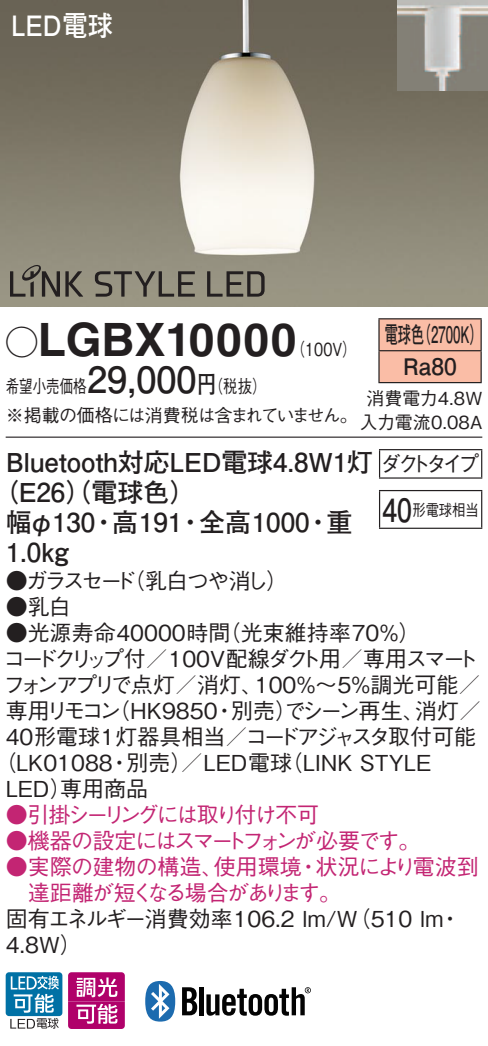
<style>
.page{position:relative;width:488px;height:1046px;background:#fff}
.page>*{position:absolute;margin:0;border:0;box-sizing:border-box;transform-origin:0 0}
.t1{font:700 46px "Helvetica LT Std";color:#231f20}
.t2{font:700 36px "Futo Go B101 Pro";color:#231f20}
.t3{font:700 32px "Futo Go B101 Pro";color:#231f20;scale:.83 1}
.t4{font:700 28px "Futo Go B101 Pro";color:#fff;scale:.9 1}
.t5{font:700 26px/30px "Futo Go B101 Pro";letter-spacing:-.005em;color:#231f20}
.t6{font:700 22.8px/32px "Futo Go B101 Pro";color:#231f20;scale:.58 1}
.t7{font:500 22px/26px "Gothic BBB Pro";color:#231f20}
.t8{font:500 22px/26px "Gothic BBB Pro";letter-spacing:-.115em;color:#c32573}
.t9{font:500 22px "Gothic BBB Pro";letter-spacing:-.135em;color:#231f20}
.t10{font:500 22px/26px "Gothic BBB Pro";letter-spacing:-.03em;color:#c32573}
.t11{font:500 22px "Gothic BBB Pro";letter-spacing:-.125em;color:#c32573}
.t12{font:500 22px "Gothic BBB Pro";letter-spacing:-.125em;color:#231f20}
.t13{font:500 22px "Gothic BBB Pro";letter-spacing:-.06em;color:#231f20}
.t14{font:500 22px "Gothic BBB Pro";color:#231f20;scale:.94 1}
.t15{font:500 22px "Gothic BBB Pro";letter-spacing:-.075em;color:#c32573}
.t16{font:500 18px/28px "Gothic BBB Pro";letter-spacing:-.04em;color:#231f20;scale:.75 1}
.t17{font:500 18px/24px "Gothic BBB Pro";color:#231f20;text-align:center}
.t18{font:500 18px "Gothic BBB Pro";color:#231f20;scale:.8 1}
.t19{font:500 16px "Gothic BBB Pro";color:#231f20;scale:.83 1}
.s1{font-family:"Ford Classification 1";font-weight:400;font-size:32px}
.s2{font-family:"Futo Go B101 Pro";font-weight:700;font-size:24px}
</style>
<div class="page">
<img style="left:0;top:0;width:488px;height:306px">
<img style="left:397px;top:0;width:91px;height:91px">
<svg style="left:95px;top:271px;width:100px;height:25px;background:#767266"></svg>
<svg style="left:207px;top:271px;width:57px;height:25px"></svg>
<svg style="left:10px;top:265px;width:73px;height:31px;background:#747064"></svg>
<div style="left:6px;top:972px;width:56px;height:43px;background:#0071a5;border-radius:3px"></div>
<svg style="left:10px;top:975px;width:49px;height:53px"></svg>
<svg style="left:68px;top:972px;width:57px;height:56px;background:#c33e8e"></svg>
<svg style="left:182px;top:987px;width:15px;height:28px"></svg>
<hr style="left:199px;top:987px;width:4px;height:28px;background:#030303">
<svg style="left:206px;top:987px;width:105px;height:28px"></svg>
<svg style="left:145px;top:981px;width:30px;height:40px"></svg>
<hr style="left:6px;top:436px;width:476px;height:2px;background:#231f20">
<div style="left:379px;top:319px;width:101px;height:63px;background:#fabda6"></div>
<hr style="left:378px;top:318px;width:103px;height:1px;background:#231f20">
<hr style="left:378px;top:319px;width:1px;height:31px;background:#231f20">
<hr style="left:480px;top:319px;width:1px;height:31px;background:#231f20">
<hr style="left:378px;top:350px;width:103px;height:1px;background:#231f20">
<hr style="left:378px;top:351px;width:1px;height:31px;background:#231f20">
<hr style="left:480px;top:351px;width:1px;height:31px;background:#231f20">
<hr style="left:378px;top:382px;width:103px;height:1px;background:#231f20">
<svg style="left:379px;top:450px;width:1px;height:27px"></svg>
<hr style="left:379px;top:449px;width:103px;height:1px;background:#231f20">
<svg style="left:481px;top:450px;width:1px;height:27px"></svg>
<hr style="left:379px;top:477px;width:103px;height:1px;background:#231f20">
<hr style="left:379px;top:491px;width:1px;height:36px;background:#231f20">
<hr style="left:379px;top:490px;width:103px;height:1px;background:#231f20">
<hr style="left:481px;top:491px;width:1px;height:36px;background:#231f20">
<hr style="left:379px;top:527px;width:103px;height:2px;background:#231f20">
<p class="t4" style="left:11px;top:3px;width:114px">LED電球</p>
<h1 class="t1" style="left:6px;top:311px;width:292px"><span class="s1">A</span>LGBX10000</h1>
<p class="t18" style="left:197px;top:372px;width:88px">（<span class="s2">円</span>税抜(</p>
<p class="t6" style="left:417px;top:316px;width:115px">（2700 (K</p>
<p class="t6" style="left:403px;top:316px;width:94px;text-indent:-19px">電球色<br>Ra80</p>
<p class="t18" style="left:291px;top:334px;width:84px">（100 (V</p>
<h2 class="t2" style="left:87px;top:351px;width:111px">29,000</h2>
<p class="t16" style="left:6px;top:370px;width:471px">希望小売価格<br>※掲載の価格には消費税は含まれていません。</p>
<p class="t5" style="left:6px;top:444px;width:369px">Bluetooth対応LED電球4.8W 灯1</p>
<p class="t5" style="left:-8px;top:474px;width:206px">（E26（）電球色(</p>
<p class="t5" style="left:326px;top:503px;width:27px">重</p>
<p class="t17" style="left:359px;top:384px;width:124px">消費電力4.8W入力電流0.08A</p>
<p class="t14" style="left:380px;top:446px;width:106px">ダクトタイプ</p>
<p class="t19" style="left:412px;top:496px;width:81px">形電球相当</p>
<h3 class="t3" style="left:382px;top:484px;width:37px">40</h3>
<p class="t5" style="left:199px;top:503px;width:112px">全高1000</p>
<p class="t5" style="left:6px;top:503px;width:91px">幅φ130<br>1.0kg</p>
<p class="t5" style="left:112px;top:503px;width:72px">高191</p>
<p class="t5" style="left:91px;top:503px;width:27px">・</p>
<p class="t5" style="left:178px;top:503px;width:27px">・</p>
<p class="t5" style="left:305px;top:503px;width:27px">・</p>
<p class="t7" style="left:123px;top:564px;width:166px">（乳白つや消し(</p>
<p class="t7" style="left:6px;top:564px;width:132px">●ガラスセード</p>
<p class="t7" style="left:6px;top:590px;width:67px">●乳白</p>
<p class="t7" style="left:219px;top:616px;width:203px">（光束維持率70％(</p>
<p class="t7" style="left:6px;top:616px;width:226px">●光源寿命40000時間</p>
<p class="t9" style="left:3px;top:640px;width:476px">コードクリップ付／100V配線ダクト用／専用スマート</p>
<p class="t7" style="left:255px;top:668px;width:227px">100％～5％調光可能／</p>
<p class="t12" style="left:3px;top:666px;width:261px">フォンアプリで点灯／消灯、</p>
<p class="t7" style="left:108px;top:694px;width:111px">（HK9850</p>
<p class="t7" style="left:275px;top:694px;width:23px">）</p>
<p class="t7" style="left:6px;top:694px;width:117px">専用リモコン</p>
<p class="t7" style="left:6px;top:720px;width:472px">40形電球1灯器具相当／コードアジャスタ取付可能</p>
<p class="t7" style="left:280px;top:746px;width:152px">（LINK STYLE</p>
<p class="t13" style="left:231px;top:692px;width:195px">別売でシーン再生、</p>
<p class="t7" style="left:415px;top:694px;width:67px">消灯／</p>
<p class="t7" style="left:213px;top:694px;width:23px">・</p>
<p class="t7" style="left:60px;top:746px;width:90px;text-indent:-66px">（LK01088<br>専用商品</p>
<p class="t7" style="left:126px;top:746px;width:167px">別売／） LED電球</p>
<p class="t7" style="left:108px;top:746px;width:24px">・</p>
<p class="t7" style="left:6px;top:772px;width:67px">LED）</p>
<p class="t11" style="left:6px;top:796px;width:315px">●引掛シーリングには取り付け不可</p>
<p class="t8" style="left:315px;top:824px;width:165px;text-indent:-310px">●機器の設定にはスマートフォンが必要です。<br>状況により電波到</p>
<p class="t15" style="left:214px;top:848px;width:90px">使用環境</p>
<p class="t10" style="left:28px;top:850px;width:315px;text-indent:-22px">●実際の建物の構造、<br>達距離が短くなる場合があります。</p>
<p class="t15" style="left:297px;top:848px;width:23px">・</p>
<p class="t7" style="left:6px;top:902px;width:439px">固有エネルギー消費効率106.2 lm （W/ 510 lm<br>4.8W(</p>
<p class="t7" style="left:439px;top:902px;width:23px">・</p>
</div>
